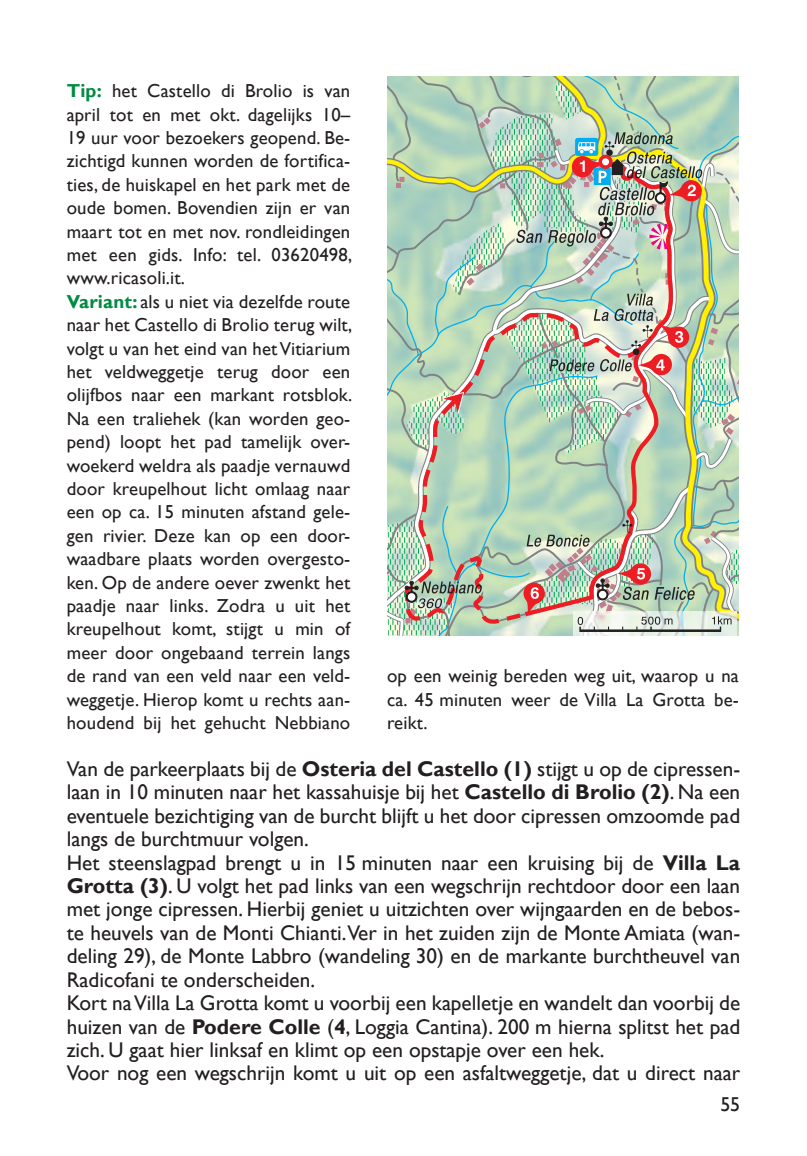
<style>
.page{position:relative;width:807px;height:1156px;background:#fff}
.page>*{position:absolute;margin:0;border:0;box-sizing:border-box;transform-origin:0 0}
.t1{font:21.25px/23.5px "Gill Sans";color:#231f20}
.t2{font:20px "Gill Sans";color:#231f20}
.t3{font:18.75px/23.5px "Gill Sans";letter-spacing:.01em;color:#231f20}
.s1{font-weight:700;color:#008b43}
.s2{font-weight:700}
</style>
<div class="page">
<img style="left:388px;top:77px;width:350px;height:558px">
<p class="t3" style="left:67px;top:79px;width:287px"><span class="s1">Tip:</span> het Castello di Brolio is van april tot en met okt. dagelijks 10– 19 uur voor bezoekers geopend. Be&shy;zichtigd kunnen worden de fortifica&shy;ties, de huiskapel en het park met de oude bomen. Bovendien zijn er van maart tot en met nov. rondleidingen met een gids. Info: tel. 03620498, www.ricasoli.it.<br><span class="s1">Variant:</span> als u niet via dezelfde route naar het Castello di Brolio terug wilt, volgt u van het eind van het Vitiarium het veldweggetje terug door een olijfbos naar een markant rotsblok.<br>Na een traliehek (kan worden geo&shy;pend) loopt het pad tamelijk over&shy;woekerd weldra als paadje vernauwd door kreupelhout licht omlaag naar een op ca. 15 minuten afstand gele&shy;gen rivier. Deze kan op een door&shy;waadbare plaats worden overgesto&shy;ken. Op de andere oever zwenkt het paadje naar links. Zodra u uit het kreupelhout komt, stijgt u min of meer door ongebaand terrein langs de rand van een veld naar een veld&shy;weggetje. Hierop komt u rechts aan&shy;houdend bij het gehucht Nebbiano</p>
<p class="t3" style="left:387px;top:664px;width:353px;text-align:justify">op een weinig bereden weg uit, waarop u na ca. 45 minuten weer de Villa La Grotta be&shy;reikt.</p>
<p class="t1" style="left:67px;top:757px;width:675px">Van de parkeerplaats bij de <span class="s2">Osteria del Castello (1)</span> stijgt u op de cipressen&shy;laan in 10 minuten naar het kassahuisje bij het <span class="s2">Castello di Brolio (2)</span>. Na een eventuele bezichtiging van de burcht blijft u het door cipressen omzoomde pad langs de burchtmuur volgen.<br>Het steenslagpad brengt u in 15 minuten naar een kruising bij de <span class="s2">Villa La Grotta (3)</span>. U volgt het pad links van een wegschrijn rechtdoor door een laan met jonge cipressen. Hierbij geniet u uitzichten over wijngaarden en de bebos&shy;te heuvels van de Monti Chianti.Ver in het zuiden zijn de Monte Amiata (wan&shy;deling 29), de Monte Labbro (wandeling 30) en de markante burchtheuvel van Radicofani te onderscheiden.<br>Kort na Villa La Grotta komt u voorbij een kapelletje en wandelt dan voorbij de huizen van de <span class="s2">Podere Colle</span> (<span class="s2">4</span>, Loggia Cantina). 200 m hierna splitst het pad zich. U gaat hier linksaf en klimt op een opstapje over een hek.<br>Voor nog een wegschrijn komt u uit op een asfaltweggetje, dat u direct naar</p>
<p class="t2" style="left:720px;top:1092px;width:21px">55</p>
</div>
